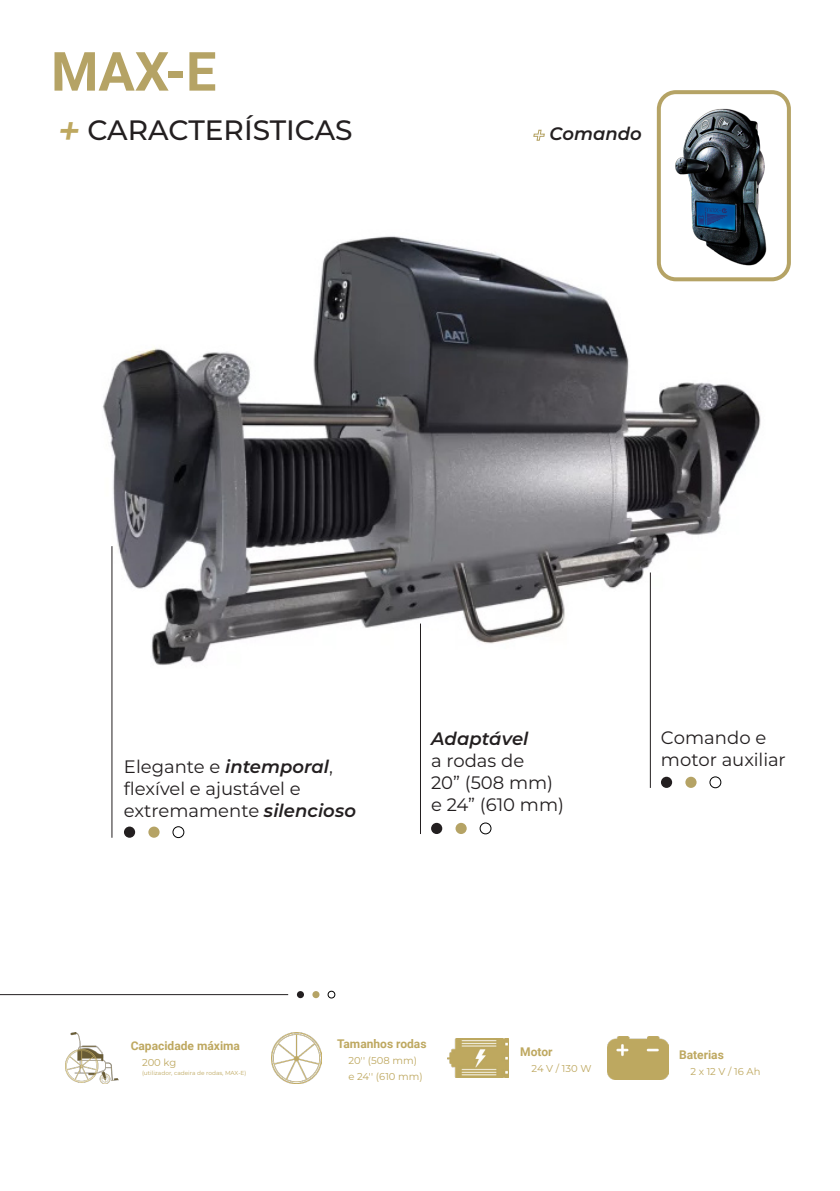
<style>
.page{position:relative;width:840px;height:1191px;background:#fff}
.page>*{position:absolute;margin:0;border:0;box-sizing:border-box;transform-origin:0 0}
.título{font:700 54px "Roboto";color:#b5a365}
.t1{font:500 28px "Montserrat";color:#231f20}
.características{font:18px "Montserrat";color:#231f20}
.texto{font:18px "Montserrat";color:#231f20}
.características-2{font:italic 600 18px "Montserrat";color:#231f20}
.t2{font:700 12px "Roboto";color:#bea860}
.notas{font:10px "Montserrat";color:#bea860}
.notas-2{font:5.8px "Montserrat";color:#bea860}
.s1{font-family:"Neue Metana";font-weight:700;font-style:italic;color:#bea860}
.s2{font-family:"Neue Metana";font-weight:700;font-size:16px;color:#b5a365}
.s3{font-weight:600;font-style:italic}
</style>
<div class="page">
<img style="left:102px;top:148px;width:689px;height:535px">
<div style="left:124px;top:826px;width:11px;height:11px;background:#231f20;border-radius:50%"></div>
<div style="left:148px;top:826px;width:11px;height:11px;background:#b5a365;border-radius:50%"></div>
<div style="left:173px;top:826px;width:11px;height:11px;border:1px solid #000001;border-radius:50%"></div>
<div style="left:431px;top:823px;width:11px;height:11px;background:#231f20;border-radius:50%"></div>
<div style="left:455px;top:823px;width:11px;height:11px;background:#b5a365;border-radius:50%"></div>
<div style="left:479px;top:823px;width:12px;height:11px;border:1px solid #000001;border-radius:50%"></div>
<svg style="left:660px;top:776px;width:11px;height:12px"></svg>
<div style="left:685px;top:776px;width:11px;height:12px;background:#b5a365;border-radius:50%"></div>
<div style="left:709px;top:776px;width:11px;height:12px;border:1px solid #000001;border-radius:50%"></div>
<hr style="left:111px;top:546px;width:1px;height:291px;background:#231f20">
<hr style="left:420px;top:623px;width:1px;height:211px;background:#231f20">
<hr style="left:649px;top:572px;width:1px;height:216px;background:#231f20">
<img style="left:658px;top:95px;width:130px;height:184px">
<div style="left:656px;top:90px;width:134px;height:191px;border:4px solid #b5a365;border-radius:17px"></div>
<img style="left:447px;top:1038px;width:61px;height:39px">
<img style="left:65px;top:1032px;width:54px;height:51px">
<img style="left:271px;top:1032px;width:51px;height:51px">
<img style="left:607px;top:1036px;width:61px;height:43px">
<div style="left:297px;top:991px;width:7px;height:7px;background:#231f20;border-radius:50%"></div>
<div style="left:312px;top:991px;width:7px;height:7px;background:#b5a365;border-radius:50%"></div>
<div style="left:328px;top:991px;width:7px;height:7px;border:1px solid #000001;border-radius:50%"></div>
<hr style="left:0;top:994px;width:288px;height:1px;background:#231f20">
<p class="título" style="left:51px;top:34px;width:167px">MAX-E</p>
<h2 class="t1" style="left:57px;top:111px;width:297px"><span class="s1">+</span>CARACTERÍSTICAS</h2>
<p class="características-2" style="left:531px;top:121px;width:111px"><span class="s2">+</span> Comando</p>
<p class="características" style="left:124px;top:754px;width:210px">Elegante e <span class="s3">intemporal</span>,</p>
<p class="características" style="left:124px;top:776px;width:178px">flexível e ajustável e</p>
<p class="características" style="left:124px;top:798px;width:233px">extremamente <span class="s3">silencioso</span></p>
<p class="características-2" style="left:431px;top:726px;width:99px">Adaptável</p>
<p class="características" style="left:431px;top:748px;width:95px">a rodas de</p>
<p class="características" style="left:431px;top:770px;width:124px">20” (508 mm)</p>
<p class="características" style="left:431px;top:792px;width:134px">e 24” (610 mm)</p>
<p class="texto" style="left:660px;top:725px;width:107px">Comando e</p>
<p class="texto" style="left:660px;top:747px;width:126px">motor auxiliar</p>
<p class="t2" style="left:131px;top:1037px;width:111px">Capacidade máxima</p>
<p class="notas" style="left:142px;top:1056px;width:36px">200 kg</p>
<p class="notas-2" style="left:142px;top:1069px;width:106px">(utilizador, cadeira de rodas, MAX-E)</p>
<p class="t2" style="left:337px;top:1035px;width:91px">Tamanhos rodas</p>
<p class="notas" style="left:348px;top:1054px;width:70px">20'' (508 mm)</p>
<p class="notas" style="left:348px;top:1070px;width:76px">e 24'' (610 mm)</p>
<p class="t2" style="left:520px;top:1043px;width:34px">Motor</p>
<p class="notas" style="left:531px;top:1062px;width:61px">24 V / 130 W</p>
<p class="t2" style="left:678px;top:1046px;width:46px">Baterias</p>
<p class="notas" style="left:690px;top:1064px;width:71px">2 x 12 V / 16 Ah</p>
</div>
